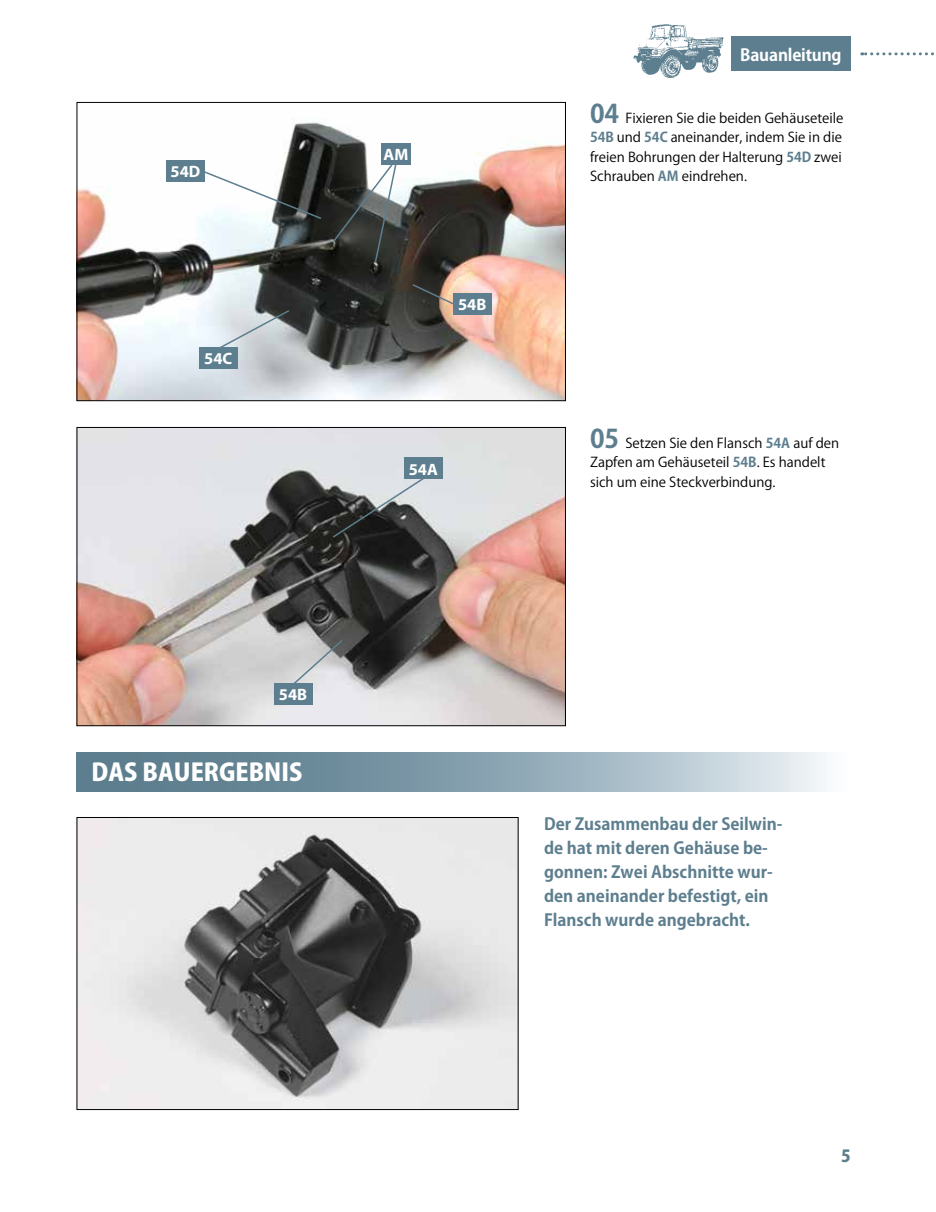
<style>
.page{position:relative;width:936px;height:1212px;background:#fff}
.page>*{position:absolute;margin:0;border:0;box-sizing:border-box;transform-origin:0 0}
.t1{font:800 24px "Koz Go Pro";color:#fff}
.t2{font:700 16.5px/24px "Koz Go Pro";color:#5d7e8e}
.t3{font:700 16.5px "Myriad Pro";color:#fff}
.t4{font:700 16.5px "Koz Go Pro";letter-spacing:-.01em;color:#fff}
.t5{font:800 16.5px "Koz Go Pro";color:#5d7e8e}
.t6{font:13.5px/19.5px "Koz Go Pro";color:#000;text-align:justify}
.s1{font-weight:700;font-size:25.5px;color:#5d7e8e}
.s2{font-weight:700;color:#5d7e8e}
</style>
<div class="page">
<svg style="left:861px;top:52px;width:73px;height:3px"></svg>
<img style="left:633px;top:24px;width:91px;height:54px">
<div style="left:731px;top:37px;width:119px;height:34px;background:#5d7e8e"></div>
<img style="left:79px;top:819px;width:437px;height:289px">
<div style="left:77px;top:817px;width:441px;height:293px;border:1px solid #000"></div>
<svg style="left:77px;top:752px;width:749px;height:39px;background:#8da5b2"></svg>
<img style="left:79px;top:122px;width:485px;height:277px">
<div style="left:77px;top:102px;width:489px;height:299px;border:1px solid #000"></div>
<img style="left:79px;top:429px;width:485px;height:295px">
<div style="left:77px;top:427px;width:489px;height:299px;border:1px solid #000"></div>
<svg style="left:212px;top:309px;width:79px;height:44px;background:#c3cace"></svg>
<div style="left:199px;top:347px;width:38px;height:22px;background:#5d7e8e"></div>
<svg style="left:331px;top:468px;width:106px;height:71px;background:#838687"></svg>
<div style="left:404px;top:458px;width:38px;height:21px;background:#5d7e8e"></div>
<svg style="left:289px;top:638px;width:55px;height:50px;background:#c5c6c8"></svg>
<div style="left:274px;top:683px;width:38px;height:21px;background:#5d7e8e"></div>
<svg style="left:411px;top:283px;width:56px;height:29px"></svg>
<div style="left:453px;top:293px;width:38px;height:22px;background:#5d7e8e"></div>
<svg style="left:197px;top:168px;width:126px;height:52px"></svg>
<div style="left:166px;top:161px;width:39px;height:21px;background:#5d7e8e"></div>
<svg style="left:331px;top:160px;width:67px;height:105px;background:#505451"></svg>
<div style="left:381px;top:143px;width:30px;height:22px;background:#5d7e8e"></div>
<p class="t3" style="left:170px;top:161px;width:31px">54D</p>
<p class="t3" style="left:204px;top:348px;width:30px">54C</p>
<p class="t3" style="left:383px;top:144px;width:26px">AM</p>
<p class="t3" style="left:458px;top:294px;width:30px">54B</p>
<p class="t3" style="left:409px;top:458px;width:31px">54A</p>
<p class="t4" style="left:740px;top:44px;width:103px">Bauanleitung</p>
<p class="t6" style="left:590px;top:108px;width:255px"><span class="s1">04</span> Fixieren Sie die beiden Gehäuseteile <span class="s2">54B</span> und <span class="s2">54C</span> aneinander, indem Sie in die freien Bohrungen der Halterung <span class="s2">54D</span> zwei Schrauben <span class="s2">AM</span> eindrehen.</p>
<p class="t6" style="left:590px;top:433px;width:250px;text-align:left"><span class="s1">05</span> Setzen Sie den Flansch <span class="s2">54A</span> auf den<br>Zapfen am Gehäuseteil <span class="s2">54B</span>. Es handelt sich um eine Steckverbindung.</p>
<p class="t3" style="left:279px;top:683px;width:30px">54B</p>
<h1 class="t1" style="left:91px;top:756px;width:212px">DAS BAUERGEBNIS</h1>
<p class="t2" style="left:544px;top:813px;width:240px">Der Zusammenbau der Seilwin&shy;de hat mit deren Gehäuse be&shy;gonnen: Zwei Abschnitte wur&shy;den aneinander befestigt, ein<br>Flansch wurde angebracht.</p>
<p class="t5" style="left:841px;top:1145px;width:11px">5</p>
</div>
